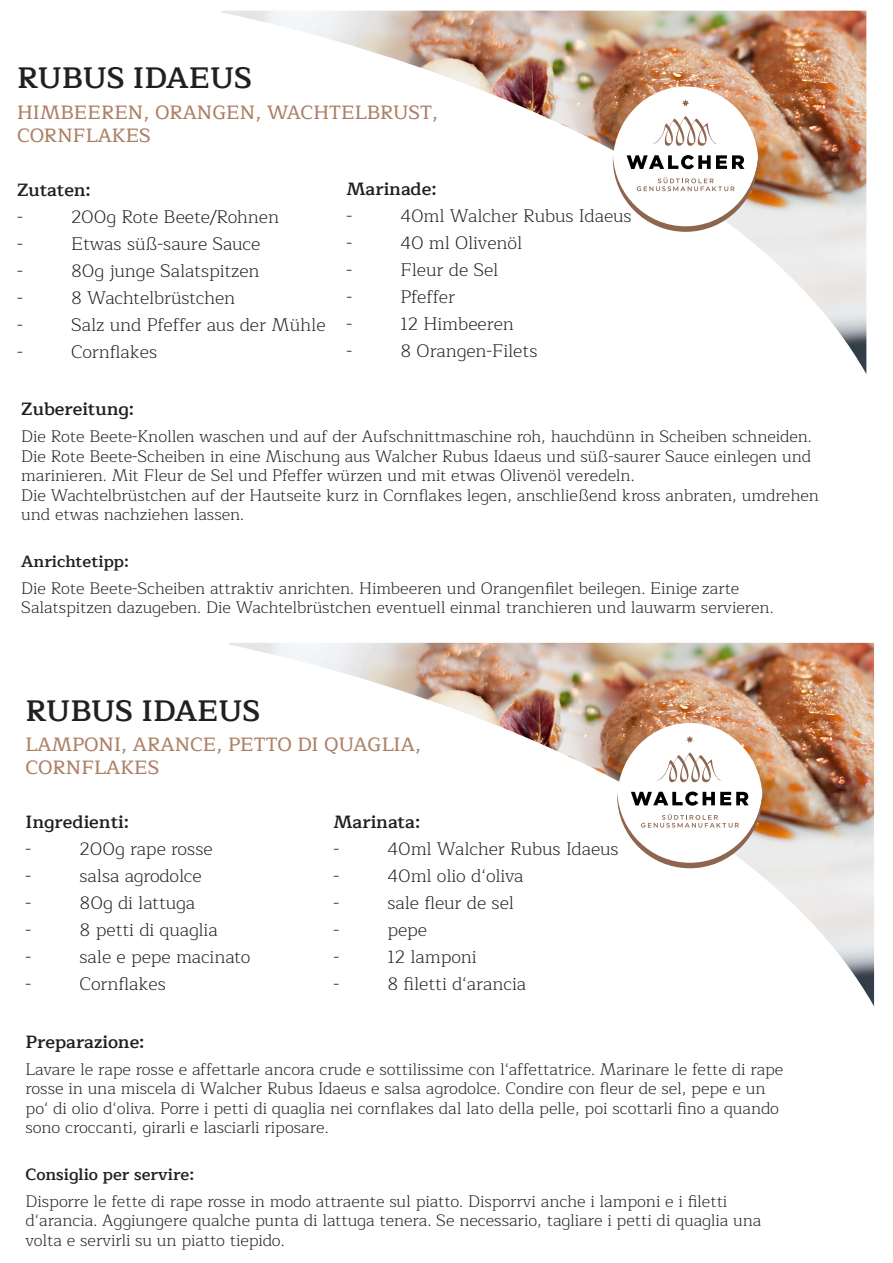
<style>
.page{position:relative;width:893px;height:1263px;background:#fff}
.page>*{position:absolute;margin:0;border:0;box-sizing:border-box;transform-origin:0 0}
.t1{font:600 30px "Maitree";letter-spacing:-.005em;color:#231f20}
.t2{font:500 19.5px/23.4px "Maitree";color:#ac8067}
.t3{font:300 18px "Maitree";color:#231f20}
.t4{font:600 18px "Maitree";color:#231f20}
.t5{font:300 16.5px/19.5px "Maitree";color:#231f20}
.t6{font:600 16.5px "Maitree";color:#231f20}
</style>
<div class="page">
<img style="left:221px;top:11px;width:645px;height:363px">
<img style="left:229px;top:643px;width:645px;height:363px">
<svg style="left:613px;top:86px;width:145px;height:146px"></svg>
<svg style="left:617px;top:723px;width:145px;height:145px"></svg>
<h1 class="t1" style="left:17px;top:53px;width:237px">RUBUS IDAEUS</h1>
<p class="t2" style="left:17px;top:101px;width:423px">HIMBEEREN, ORANGEN, WACHTELBRUST,<br>CORNFLAKES</p>
<p class="t4" style="left:17px;top:175px;width:75px">Zutaten:</p>
<p class="t3" style="left:17px;top:204px;width:7px">-</p>
<p class="t3" style="left:71px;top:204px;width:209px">200g Rote Beete/Rohnen</p>
<p class="t3" style="left:17px;top:231px;width:7px">-</p>
<p class="t3" style="left:71px;top:231px;width:191px">Etwas süß-saure Sauce</p>
<p class="t3" style="left:17px;top:258px;width:7px">-</p>
<p class="t3" style="left:71px;top:258px;width:190px">80g junge Salatspitzen</p>
<p class="t3" style="left:17px;top:285px;width:7px">-</p>
<p class="t3" style="left:71px;top:285px;width:166px">8 Wachtelbrüstchen</p>
<p class="t3" style="left:17px;top:312px;width:7px">-</p>
<p class="t3" style="left:71px;top:312px;width:256px">Salz und Pfeffer aus der Mühle</p>
<p class="t3" style="left:17px;top:339px;width:7px">-</p>
<p class="t3" style="left:71px;top:339px;width:88px">Cornflakes</p>
<p class="t4" style="left:346px;top:174px;width:92px">Marinade:</p>
<p class="t3" style="left:346px;top:203px;width:7px">-</p>
<p class="t3" style="left:400px;top:203px;width:233px">40ml Walcher Rubus Idaeus</p>
<p class="t3" style="left:346px;top:230px;width:7px">-</p>
<p class="t3" style="left:400px;top:230px;width:123px">40 ml Olivenöl</p>
<p class="t3" style="left:346px;top:257px;width:7px">-</p>
<p class="t3" style="left:400px;top:257px;width:99px">Fleur de Sel</p>
<p class="t3" style="left:346px;top:284px;width:7px">-</p>
<p class="t3" style="left:400px;top:284px;width:56px">Pfeffer</p>
<p class="t3" style="left:346px;top:311px;width:7px">-</p>
<p class="t3" style="left:400px;top:311px;width:115px">12 Himbeeren</p>
<p class="t3" style="left:346px;top:338px;width:7px">-</p>
<p class="t3" style="left:400px;top:338px;width:139px">8 Orangen-Filets</p>
<p class="t4" style="left:21px;top:394px;width:114px">Zubereitung:</p>
<p class="t5" style="left:21px;top:427px;width:799px">Die Rote Beete-Knollen waschen und auf der Aufschnittmaschine roh, hauchdünn in Scheiben schneiden.<br>Die Rote Beete-Scheiben in eine Mischung aus Walcher Rubus Idaeus und süß-saurer Sauce einlegen und marinieren. Mit Fleur de Sel und Pfeffer würzen und mit etwas Olivenöl veredeln.<br>Die Wachtelbrüstchen auf der Hautseite kurz in Cornflakes legen, anschließend kross anbraten, umdrehen und etwas nachziehen lassen.</p>
<p class="t6" style="left:21px;top:547px;width:109px">Anrichtetipp:</p>
<p class="t5" style="left:21px;top:579px;width:754px">Die Rote Beete-Scheiben attraktiv anrichten. Himbeeren und Orangenfilet beilegen. Einige zarte<br>Salatspitzen dazugeben. Die Wachtelbrüstchen eventuell einmal tranchieren und lauwarm servieren.</p>
<h1 class="t1" style="left:26px;top:685px;width:237px">RUBUS IDAEUS</h1>
<p class="t2" style="left:26px;top:733px;width:397px">LAMPONI, ARANCE, PETTO DI QUAGLIA,<br>CORNFLAKES</p>
<p class="t4" style="left:26px;top:806px;width:105px">Ingredienti:</p>
<p class="t3" style="left:26px;top:835px;width:7px">-</p>
<p class="t3" style="left:80px;top:835px;width:135px">200g rape rosse</p>
<p class="t3" style="left:26px;top:862px;width:7px">-</p>
<p class="t3" style="left:80px;top:862px;width:124px">salsa agrodolce</p>
<p class="t3" style="left:26px;top:889px;width:7px">-</p>
<p class="t3" style="left:80px;top:889px;width:117px">80g di lattuga</p>
<p class="t3" style="left:26px;top:916px;width:7px">-</p>
<p class="t3" style="left:80px;top:916px;width:140px">8 petti di quaglia</p>
<p class="t3" style="left:26px;top:943px;width:7px">-</p>
<p class="t3" style="left:80px;top:943px;width:173px">sale e pepe macinato</p>
<p class="t3" style="left:26px;top:970px;width:7px">-</p>
<p class="t3" style="left:80px;top:970px;width:88px">Cornflakes</p>
<p class="t4" style="left:333px;top:806px;width:88px">Marinata:</p>
<p class="t3" style="left:333px;top:835px;width:7px">-</p>
<p class="t3" style="left:387px;top:835px;width:233px">40ml Walcher Rubus Idaeus</p>
<p class="t3" style="left:333px;top:862px;width:7px">-</p>
<p class="t3" style="left:387px;top:862px;width:138px">40ml olio d‘oliva</p>
<p class="t3" style="left:333px;top:889px;width:7px">-</p>
<p class="t3" style="left:387px;top:889px;width:128px">sale fleur de sel</p>
<p class="t3" style="left:333px;top:916px;width:7px">-</p>
<p class="t3" style="left:387px;top:916px;width:41px">pepe</p>
<p class="t3" style="left:333px;top:943px;width:7px">-</p>
<p class="t3" style="left:387px;top:943px;width:91px">12 lamponi</p>
<p class="t3" style="left:333px;top:970px;width:7px">-</p>
<p class="t3" style="left:387px;top:970px;width:140px">8 filetti d‘arancia</p>
<p class="t4" style="left:26px;top:1026px;width:121px">Preparazione:</p>
<p class="t5" style="left:26px;top:1060px;width:759px">Lavare le rape rosse e affettarle ancora crude e sottilissime con l‘affettatrice. Marinare le fette di rape rosse in una miscela di Walcher Rubus Idaeus e salsa agrodolce. Condire con fleur de sel, pepe e un po‘ di olio d‘oliva. Porre i petti di quaglia nei cornflakes dal lato della pelle, poi scottarli fino a quando sono croccanti, girarli e lasciarli riposare.</p>
<p class="t6" style="left:26px;top:1160px;width:170px">Consiglio per servire:</p>
<p class="t5" style="left:26px;top:1192px;width:737px">Disporre le fette di rape rosse in modo attraente sul piatto. Disporrvi anche i lamponi e i filetti d‘arancia. Aggiungere qualche punta di lattuga tenera. Se necessario, tagliare i petti di quaglia una volta e servirli su un piatto tiepido.</p>
</div>
